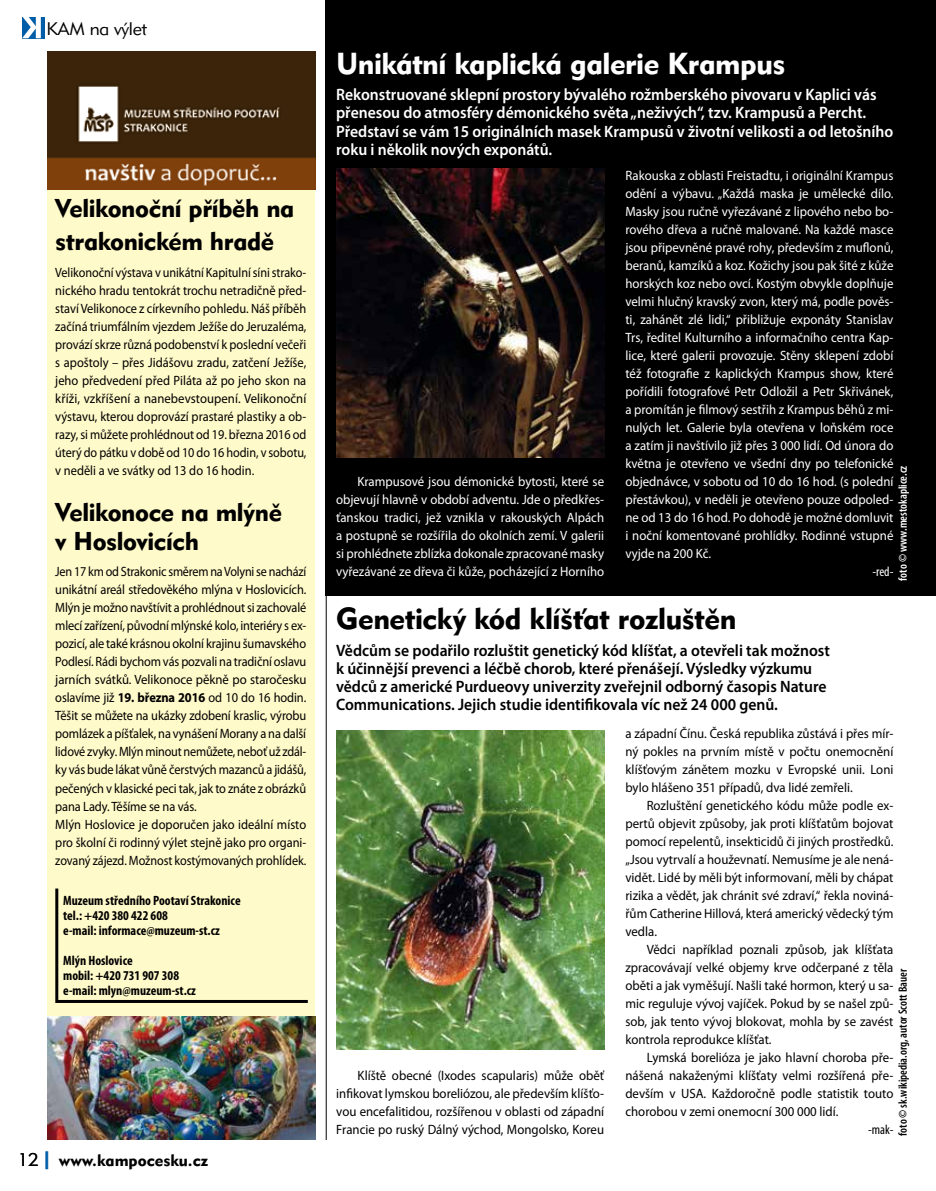
<style>
.page{position:relative;width:936px;height:1191px;background:#fff}
.page>*{position:absolute;margin:0;border:0;box-sizing:border-box;transform-origin:0 0}
.t1{font:30px "Geometric 415 AT Black A";letter-spacing:-.015em;color:#fff}
.t2{font:30px "Geometric 415 AT Black A";letter-spacing:-.01em;color:#000}
.t3{font:25.5px/33px "Geometric 415 AT Black A";letter-spacing:-.015em;color:#000}
.t4{font:18px "Geometric 415 AT Lite A";letter-spacing:-.01em;color:#000}
.t5{font:600 16.5px/18px "Myriad Pro";color:#000;scale:.95 1}
.t6{font:600 16.5px/18px "Myriad Pro";color:#fff;scale:.95 1}
.t7{font:16.5px "Geometric 415 AT Black A";color:#000}
.t8{font:13.5px/18px "Myriad Pro";letter-spacing:-.01em;color:#000;text-align:justify;scale:.9 1}
.t9{font:13.5px/18px "Myriad Pro";color:#fff;text-align:justify;scale:.95 1}
.t10{font:13.5px/18px "Myriad Pro";letter-spacing:-.01em;color:#000;text-align:justify;scale:.95 1}
.t11{font:700 condensed 13.5px/15px "Myriad Pro";color:#000}
.t12{font:condensed 13.5px "Myriad Pro";color:#fff}
.t13{font:condensed 13.5px "Myriad Pro";color:#000}
.t14{font:600 condensed 12px "Myriad Pro";color:#000}
.t15{font:600 condensed 12px "Myriad Pro";color:#fff}
.s1{font-weight:700}
.s2{font-family:"Geometric 415 AT Lite A";font-size:18px}
.s3{font-size:18px;color:#005ea8}
</style>
<div class="page">
<div style="left:325px;top:0;width:610px;height:595px;background:#000"></div>
<div style="left:47px;top:51px;width:268px;height:1089px;background:#fffac9"></div>
<hr style="left:55px;top:888px;width:3px;height:112px;background:#000">
<hr style="left:55px;top:1000px;width:253px;height:3px;background:#000">
<img style="left:47px;top:1016px;width:268px;height:124px">
<img style="left:47px;top:51px;width:268px;height:138px">
<img style="left:336px;top:730px;width:268px;height:319px">
<img style="left:336px;top:168px;width:268px;height:289px">
<div style="left:22px;top:17px;width:22px;height:21px;background:#005ea8"></div>
<svg style="left:22px;top:17px;width:19px;height:21px"></svg>
<hr style="left:326px;top:51px;width:1px;height:1089px;background:#000">
<hr style="left:336px;top:595px;width:557px;height:1px;background:#000">
<h3 class="t4" style="left:46px;top:17px;width:102px">KAM na výlet</h3>
<h2 class="t3" style="left:55px;top:191px;width:240px">Velikonoční příběh na strakonickém hradě</h2>
<p class="t8" style="left:55px;top:263px;width:280px">Velikonoční výstava v unikátní Kapitulní síni strako&shy;nického hradu tentokrát trochu netradičně před&shy;staví Velikonoce z církevního pohledu. Náš příběh začíná triumfálním vjezdem Ježíše do Jeruzaléma, provází skrze různá podobenství k poslední večeři s apoštoly – přes Jidášovu zradu, zatčení Ježíše, jeho předvedení před Piláta až po jeho skon na kříži, vzkříšení a nanebevstoupení. Velikonoční výstavu, kterou doprovází prastaré plastiky a ob&shy;razy, si můžete prohlédnout od 19. března 2016 od úterý do pátku v době od 10 do 16 hodin, v sobotu, v neděli a ve svátky od 13 do 16 hodin.</p>
<h2 class="t3" style="left:55px;top:498px;width:228px;line-height:28.5px">Velikonoce na mlýně v Hoslovicích</h2>
<p class="t8" style="left:55px;top:562px;width:280px;text-align:left">Jen 17 km od Strakonic směrem na Volyni se nachází unikátní areál středověkého mlýna v Hoslovicích.<br>Mlýn je možno navštívit a prohlédnout si zachovalé mlecí zařízení, původní mlýnské kolo, interiéry s ex&shy;pozicí, ale také krásnou okolní krajinu šumavského Podlesí. Rádi bychom vás pozvali na tradiční oslavu jarních svátků. Velikonoce pěkně po staročesku oslavíme již <span class="s1">19. března 2016</span> od 10 do 16 hodin.<br>Těšit se můžete na ukázky zdobení kraslic, výrobu pomlázek a píšťalek, na vynášení Morany a na další lidové zvyky. Mlýn minout nemůžete, neboť už zdál&shy;ky vás bude lákat vůně čerstvých mazanců a jidášů, pečených v klasické peci tak, jak to znáte z obrázků pana Lady. Těšíme se na vás.<br>Mlýn Hoslovice je doporučen jako ideální místo pro školní či rodinný výlet stejně jako pro organi&shy;zovaný zájezd. Možnost kostýmovaných prohlídek.</p>
<p class="t11" style="left:63px;top:892px;width:179px">Muzeum středního Pootaví Strakonice tel.: +420 380 422 608<br>e-mail: informace@muzeum-st.cz</p>
<p class="t11" style="left:63px;top:952px;width:134px">Mlýn Hoslovice<br>mobil: +420 731 907 308 e-mail: mlyn@muzeum-st.cz</p>
<p class="t7" style="left:18px;top:1150px;width:192px"><span class="s2">12</span><span class="s3">|</span> www.kampocesku.cz</p>
<h1 class="t1" style="left:336px;top:45px;width:450px">Unikátní kaplická galerie Krampus</h1>
<p class="t6" style="left:336px;top:85px;width:588px">Rekonstruované sklepní prostory bývalého rožmberského pivovaru v Kaplici vás přenesou do atmosféry démonického světa „neživých“, tzv. Krampusů a Percht.<br>Představí se vám 15 originálních masek Krampusů v životní velikosti a od letošního roku i několik nových exponátů.</p>
<p class="t9" style="left:336px;top:472px;width:284px;text-indent:21px">Krampusové jsou démonické bytosti, které se objevují hlavně v období adventu. Jde o předkřes&shy;ťanskou tradici, jež vznikla v rakouských Alpách a postupně se rozšířila do okolních zemí. V galerii si prohlédnete zblízka dokonale zpracované masky vyřezávané ze dřeva či kůže, pocházející z Horního</p>
<p class="t9" style="left:625px;top:166px;width:284px">Rakouska z oblasti Freistadtu, i originální Krampus odění a výbavu. „Každá maska je umělecké dílo.<br>Masky jsou ručně vyřezávané z lipového nebo bo&shy;rového dřeva a ručně malované. Na každé masce jsou připevněné pravé rohy, především z muflonů, beranů, kamzíků a koz. Kožichy jsou pak šité z kůže horských koz nebo ovcí. Kostým obvykle doplňuje velmi hlučný kravský zvon, který má, podle pověs&shy;ti, zahánět zlé lidi,“ přibližuje exponáty Stanislav Trs, ředitel Kulturního a informačního centra Kap&shy;lice, které galerii provozuje. Stěny sklepení zdobí též fotografie z kaplických Krampus show, které pořídili fotografové Petr Odložil a Petr Skřivánek, a promítán je filmový sestřih z Krampus běhů z mi&shy;nulých let. Galerie byla otevřena v loňském roce a zatím ji navštívilo již přes 3 000 lidí. Od února do května je otevřeno ve všední dny po telefonické objednávce, v sobotu od 10 do 16 hod. (s polední přestávkou), v neděli je otevřeno pouze odpoled&shy;ne od 13 do 16 hod. Po dohodě je možné domluvit i noční komentované prohlídky. Rodinné vstupné vyjde na 200 Kč.</p>
<p class="t12" style="left:872px;top:563px;width:22px">-red-</p>
<p class="t15" style="left:895px;top:580px;width:116px;rotate:-90deg">foto © www.mestokaplice.cz</p>
<h1 class="t2" style="left:336px;top:600px;width:402px">Genetický kód klíšťat rozluštěn</h1>
<p class="t5" style="left:336px;top:640px;width:521px">Vědcům se podařilo rozluštit genetický kód klíšťat, a otevřeli tak možnost k účinnější prevenci a léčbě chorob, které přenášejí. Výsledky výzkumu vědců z americké Purdueovy univerzity zveřejnil odborný časopis Nature Communications. Jejich studie identifikovala víc než 24 000 genů.</p>
<p class="t10" style="left:336px;top:1066px;width:283px;text-indent:21px">Klíště obecné (Ixodes scapularis) může oběť infikovat lymskou boreliózou, ale především klíšťo&shy;vou encefalitidou, rozšířenou v oblasti od západní Francie po ruský Dálný východ, Mongolsko, Koreu</p>
<p class="t10" style="left:625px;top:724px;width:283px">a západní Čínu. Česká republika zůstává i přes mír&shy;ný pokles na prvním místě v počtu onemocnění klíšťovým zánětem mozku v Evropské unii. Loni bylo hlášeno 351 případů, dva lidé zemřeli.</p>
<p class="t10" style="left:625px;top:796px;width:284px;text-indent:21px">Rozluštění genetického kódu může podle ex&shy;pertů objevit způsoby, jak proti klíšťatům bojovat pomocí repelentů, insekticidů či jiných prostředků. „Jsou vytrvalí a houževnatí. Nemusíme je ale nená&shy;vidět. Lidé by měli být informovaní, měli by chápat rizika a vědět, jak chránit své zdraví,“ řekla noviná&shy;řům Catherine Hillová, která americký vědecký tým vedla.</p>
<p class="t10" style="left:625px;top:940px;width:283px;text-indent:21px">Vědci například poznali způsob, jak klíšťata zpracovávají velké objemy krve odčerpané z těla oběti a jak vyměšují. Našli také hormon, který u sa&shy;mic reguluje vývoj vajíček. Pokud by se našel způ&shy;sob, jak tento vývoj blokovat, mohla by se zavést kontrola reprodukce klíšťat.</p>
<p class="t10" style="left:625px;top:1048px;width:283px;text-indent:21px">Lymská borelióza je jako hlavní choroba pře&shy;nášená nakaženými klíšťaty velmi rozšířená pře&shy;devším v USA. Každoročně podle statistik touto chorobou v zemi onemocní 300 000 lidí.</p>
<p class="t13" style="left:868px;top:1121px;width:27px">-mak-</p>
<p class="t14" style="left:895px;top:1135px;width:168px;rotate:-90deg">foto © sk.wikipedia.org, autor Scott Bauer</p>
</div>
